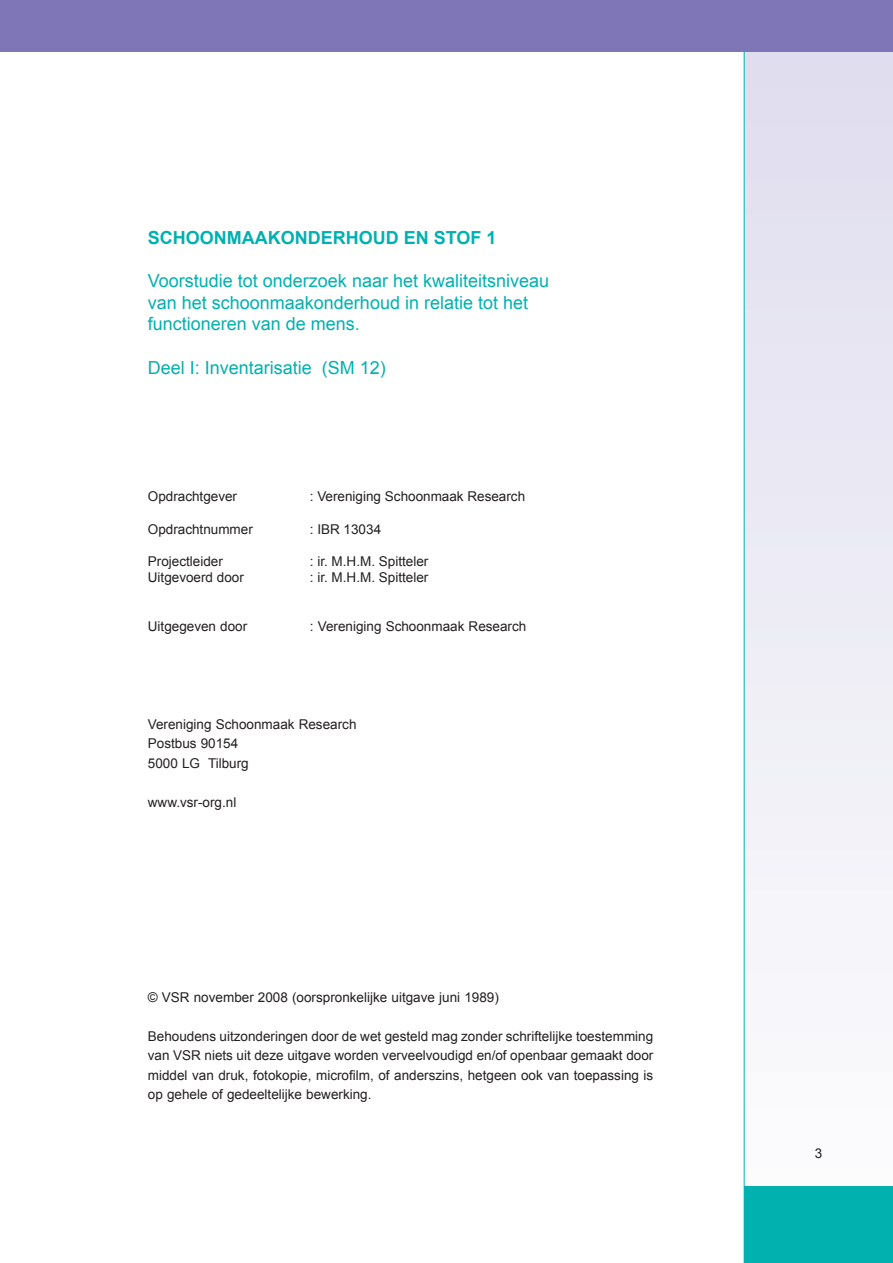
<style>
.page{position:relative;width:893px;height:1263px;background:#fff}
.page>*{position:absolute;margin:0;border:0;box-sizing:border-box;transform-origin:0 0}
.t1{font:18px/21.6px "Arial";color:#00b1b0}
.t2{font:700 18px "Arial";color:#00b1b0}
.t3{font:13.5px/19.5px "Arial";color:#231f20}
</style>
<div class="page">
<svg style="left:745px;top:51px;width:148px;height:839px"></svg>
<div style="left:744px;top:1186px;width:149px;height:77px;background:#00b1b0"></div>
<hr style="left:744px;top:37px;width:1px;height:1226px;background:#00b1b0">
<div style="left:0;top:0;width:893px;height:51px;background:#7f76b7"></div>
<h1 class="t2" style="left:148px;top:226px;width:350px">SCHOONMAAKONDERHOUD EN STOF 1</h1>
<h1 class="t1" style="left:148px;top:270px;width:403px">Voorstudie tot onderzoek naar het kwaliteitsniveau van het schoonmaakonderhoud in relatie tot het functioneren van de mens.</h1>
<h1 class="t1" style="left:148px;top:357px;width:240px">Deel I: Inventarisatie (SM 12)</h1>
<p class="t3" style="left:148px;top:487px;width:91px">Opdrachtgever</p>
<p class="t3" style="left:310px;top:487px;width:217px">: Vereniging Schoonmaak Research</p>
<p class="t3" style="left:148px;top:519px;width:107px">Opdrachtnummer</p>
<p class="t3" style="left:310px;top:519px;width:73px">: IBR 13034</p>
<p class="t3" style="left:148px;top:552px;width:77px">Projectleider</p>
<p class="t3" style="left:310px;top:552px;width:120px">: ir. M.H.M. Spitteler</p>
<p class="t3" style="left:148px;top:568px;width:98px">Uitgevoerd door</p>
<p class="t3" style="left:310px;top:568px;width:120px">: ir. M.H.M. Spitteler</p>
<p class="t3" style="left:148px;top:617px;width:101px">Uitgegeven door</p>
<p class="t3" style="left:310px;top:617px;width:218px">: Vereniging Schoonmaak Research</p>
<p class="t3" style="left:148px;top:714px;width:210px">Vereniging Schoonmaak Research<br>Postbus 90154<br>5000 LG Tilburg</p>
<p class="t3" style="left:148px;top:792px;width:90px">www.vsr-org.nl</p>
<p class="t3" style="left:148px;top:987px;width:352px">© VSR november 2008 (oorspronkelijke uitgave juni 1989)</p>
<p class="t3" style="left:148px;top:1026px;width:507px;text-align:justify">Behoudens uitzonderingen door de wet gesteld mag zonder schriftelijke toestemming van VSR niets uit deze uitgave worden verveelvoudigd en/of openbaar gemaakt door middel van druk, fotokopie, microfilm, of anderszins, hetgeen ook van toepassing is op gehele of gedeeltelijke bewerking.</p>
<p class="t3" style="left:815px;top:1143px;width:9px">3</p>
</div>
